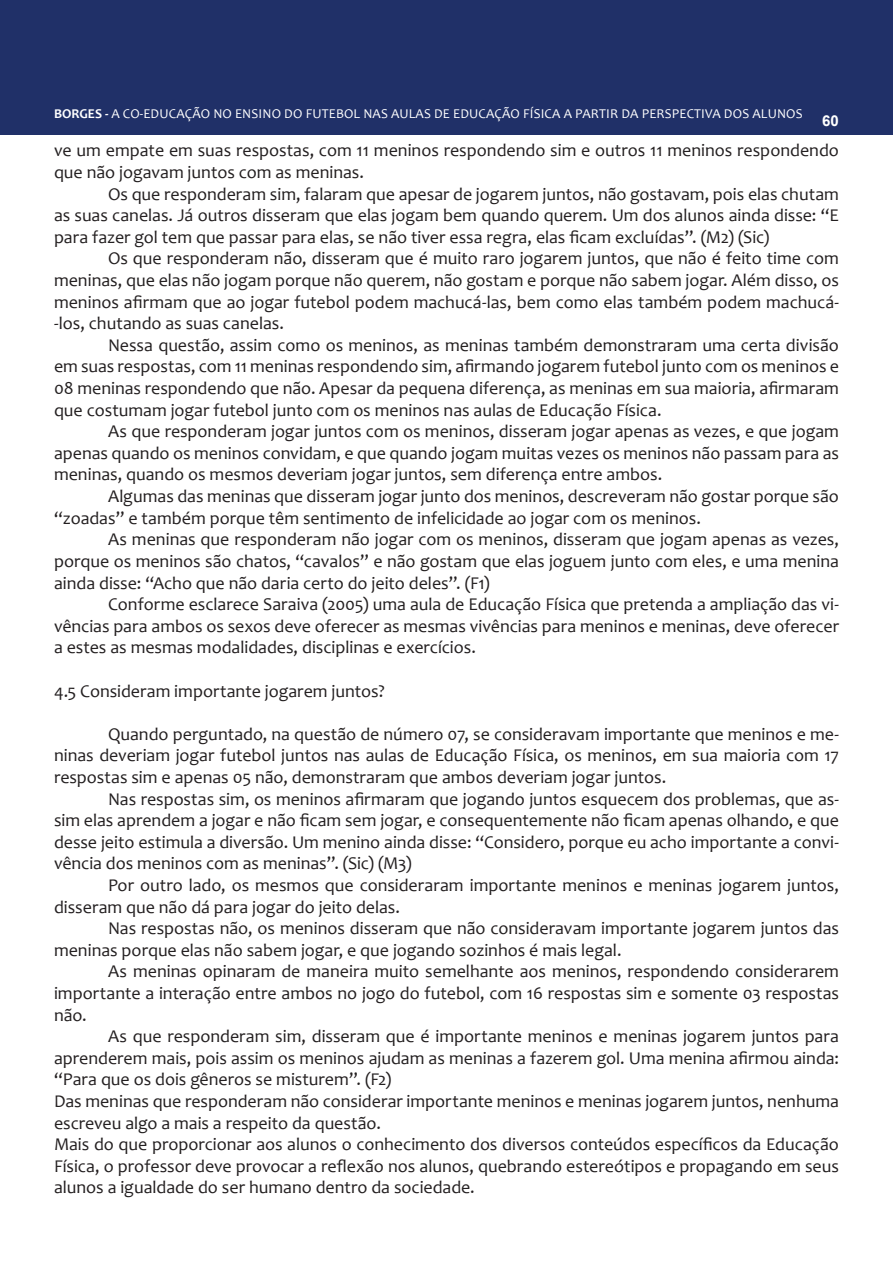
<style>
.page{position:relative;width:893px;height:1263px;background:#fff}
.page>*{position:absolute;margin:0;border:0;box-sizing:border-box;transform-origin:0 0}
.texto_corrido{font:18px/21.6px "Candara";color:#231f20;text-align:justify}
.t1{font:700 15px "Arial";color:#fff}
.t2{font:13.5px "Candara";letter-spacing:.01em;color:#fff}
.s1{font-weight:700}
</style>
<div class="page">
<div style="left:0;top:0;width:893px;height:135px;background:#203068"></div>
<p class="t2" style="left:54px;top:105px;width:750px"><span class="s1">BORGES -</span> A CO-EDUCAÇÃO NO ENSINO DO FUTEBOL NAS AULAS DE EDUCAÇÃO FÍSICA A PARTIR DA PERSPECTIVA DOS ALUNOS</p>
<p class="texto_corrido" style="left:54px;top:140px;width:786px">ve um empate em suas respostas, com 11 meninos respondendo sim e outros 11 meninos respondendo que não jogavam juntos com as meninas.</p>
<p class="texto_corrido" style="left:54px;top:183px;width:786px;text-indent:54px">Os que responderam sim, falaram que apesar de jogarem juntos, não gostavam, pois elas chutam as suas canelas. Já outros disseram que elas jogam bem quando querem. Um dos alunos ainda disse: “E para fazer gol tem que passar para elas, se não tiver essa regra, elas ficam excluídas”. (M2) (Sic)</p>
<p class="texto_corrido" style="left:54px;top:248px;width:786px;text-indent:54px">Os que responderam não, disseram que é muito raro jogarem juntos, que não é feito time com meninas, que elas não jogam porque não querem, não gostam e porque não sabem jogar. Além disso, os meninos afirmam que ao jogar futebol podem machucá-las, bem como elas também podem machucá--los, chutando as suas canelas.</p>
<p class="texto_corrido" style="left:54px;top:334px;width:786px;text-indent:54px">Nessa questão, assim como os meninos, as meninas também demonstraram uma certa divisão em suas respostas, com 11 meninas respondendo sim, afirmando jogarem futebol junto com os meninos e 08 meninas respondendo que não. Apesar da pequena diferença, as meninas em sua maioria, afirmaram que costumam jogar futebol junto com os meninos nas aulas de Educação Física.</p>
<p class="texto_corrido" style="left:54px;top:420px;width:787px;text-indent:54px">As que responderam jogar juntos com os meninos, disseram jogar apenas as vezes, e que jogam apenas quando os meninos convidam, e que quando jogam muitas vezes os meninos não passam para as meninas, quando os mesmos deveriam jogar juntos, sem diferença entre ambos.</p>
<p class="texto_corrido" style="left:54px;top:485px;width:786px;text-indent:54px">Algumas das meninas que disseram jogar junto dos meninos, descreveram não gostar porque são “zoadas” e também porque têm sentimento de infelicidade ao jogar com os meninos.</p>
<p class="texto_corrido" style="left:54px;top:528px;width:786px;text-indent:54px">As meninas que responderam não jogar com os meninos, disseram que jogam apenas as vezes, porque os meninos são chatos, “cavalos” e não gostam que elas joguem junto com eles, e uma menina ainda disse: “Acho que não daria certo do jeito deles”. (F1)</p>
<p class="texto_corrido" style="left:54px;top:593px;width:786px;text-indent:54px">Conforme esclarece Saraiva (2005) uma aula de Educação Física que pretenda a ampliação das vi&shy;vências para ambos os sexos deve oferecer as mesmas vivências para meninos e meninas, deve oferecer a estes as mesmas modalidades, disciplinas e exercícios.</p>
<p class="texto_corrido" style="left:54px;top:680px;width:332px">4.5 Consideram importante jogarem juntos?</p>
<p class="texto_corrido" style="left:54px;top:723px;width:786px;text-indent:54px">Quando perguntado, na questão de número 07, se consideravam importante que meninos e me&shy;ninas deveriam jogar futebol juntos nas aulas de Educação Física, os meninos, em sua maioria com 17 respostas sim e apenas 05 não, demonstraram que ambos deveriam jogar juntos.</p>
<p class="texto_corrido" style="left:54px;top:788px;width:786px;text-indent:54px">Nas respostas sim, os meninos afirmaram que jogando juntos esquecem dos problemas, que as&shy;sim elas aprendem a jogar e não ficam sem jogar, e consequentemente não ficam apenas olhando, e que desse jeito estimula a diversão. Um menino ainda disse: “Considero, porque eu acho importante a convi&shy;vência dos meninos com as meninas”. (Sic) (M3)</p>
<p class="texto_corrido" style="left:54px;top:874px;width:786px;text-indent:54px">Por outro lado, os mesmos que consideraram importante meninos e meninas jogarem juntos, disseram que não dá para jogar do jeito delas.</p>
<p class="texto_corrido" style="left:54px;top:917px;width:786px;text-indent:54px">Nas respostas não, os meninos disseram que não consideravam importante jogarem juntos das meninas porque elas não sabem jogar, e que jogando sozinhos é mais legal.</p>
<p class="texto_corrido" style="left:54px;top:960px;width:786px;text-indent:54px">As meninas opinaram de maneira muito semelhante aos meninos, respondendo considerarem importante a interação entre ambos no jogo do futebol, com 16 respostas sim e somente 03 respostas não.</p>
<p class="texto_corrido" style="left:54px;top:1025px;width:786px;text-indent:54px">As que responderam sim, disseram que é importante meninos e meninas jogarem juntos para aprenderem mais, pois assim os meninos ajudam as meninas a fazerem gol. Uma menina afirmou ainda: “Para que os dois gêneros se misturem”. (F2)</p>
<p class="texto_corrido" style="left:54px;top:1090px;width:786px">Das meninas que responderam não considerar importante meninos e meninas jogarem juntos, nenhuma escreveu algo a mais a respeito da questão.</p>
<p class="texto_corrido" style="left:54px;top:1133px;width:786px">Mais do que proporcionar aos alunos o conhecimento dos diversos conteúdos específicos da Educação Física, o professor deve provocar a reflexão nos alunos, quebrando estereótipos e propagando em seus alunos a igualdade do ser humano dentro da sociedade.</p>
<p class="t1" style="left:822px;top:111px;width:18px">60</p>
</div>
